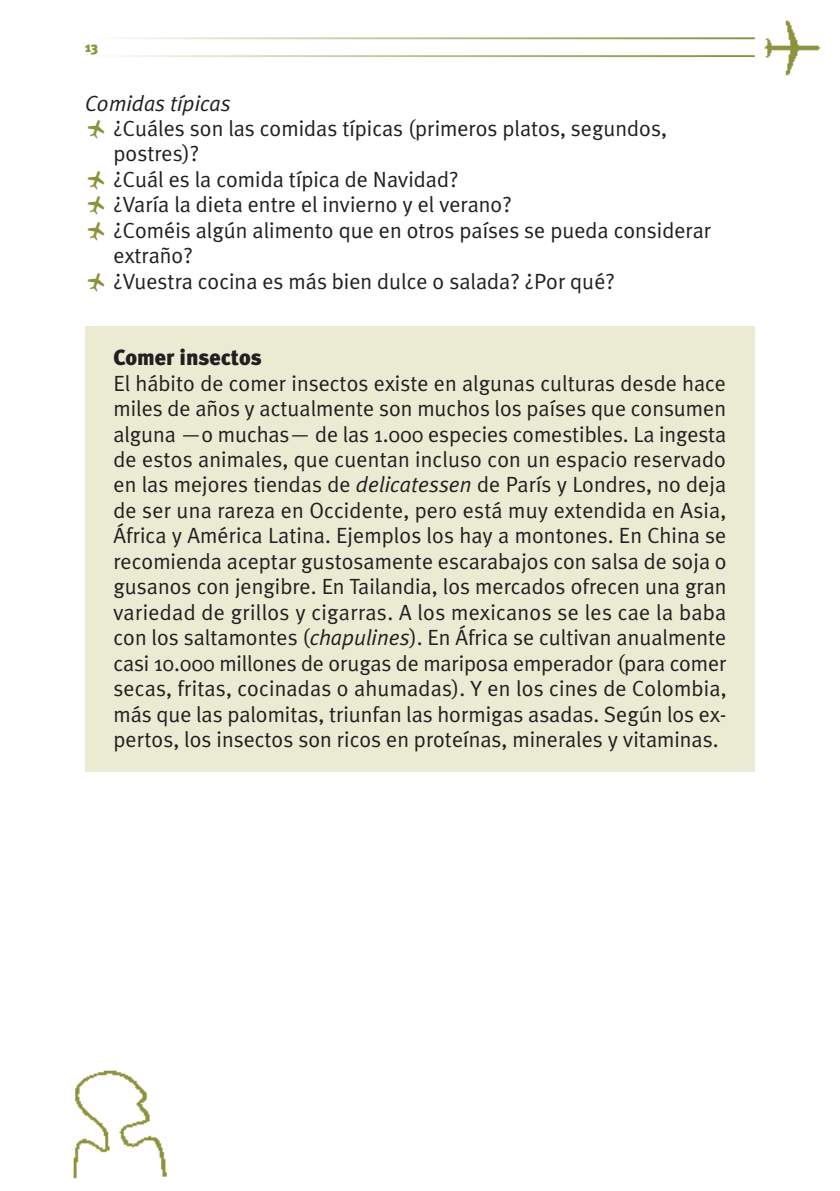
<style>
.page{position:relative;width:840px;height:1191px;background:#fff}
.page>*{position:absolute;margin:0;border:0;box-sizing:border-box;transform-origin:0 0}
.t1{font:22px/25.4px "Meta Plus Normal";color:#231f20}
.t2{font:italic 22px "Meta Plus Normal";color:#231f20}
.t3{font:900 22px "Meta Plus";color:#231f20}
.t4{font:900 14px "Meta Plus";color:#8c913b}
.s1{font-style:italic}
</style>
<div class="page">
<img style="left:73px;top:1070px;width:94px;height:109px">
<div style="left:85px;top:326px;width:669px;height:446px;background:#ebebd4"></div>
<img style="left:764px;top:20px;width:57px;height:56px">
<p class="t4" style="left:85px;top:39px;width:15px">13</p>
<p class="t2" style="left:85px;top:90px;width:147px">Comidas típicas</p>
<p class="t1" style="left:113px;top:115px;width:599px">¿Cuáles son las comidas típicas (primeros platos, segundos, postres)?<br>¿Cuál es la comida típica de Navidad?<br>¿Varía la dieta entre el invierno y el verano?<br>¿Coméis algún alimento que en otros países se pueda considerar extraño?<br>¿Vuestra cocina es más bien dulce o salada? ¿Por qué?</p>
<p class="t3" style="left:113px;top:345px;width:149px">Comer insectos</p>
<p class="t1" style="left:113px;top:370px;width:614px;text-align:justify">El hábito de comer insectos existe en algunas culturas desde hace miles de años y actualmente son muchos los países que consumen alguna —o muchas— de las 1.000 especies comestibles. La ingesta de estos animales, que cuentan incluso con un espacio reservado en las mejores tiendas de <span class="s1">delicatessen</span> de París y Londres, no deja de ser una rareza en Occidente, pero está muy extendida en Asia, África y América Latina. Ejemplos los hay a montones. En China se recomienda aceptar gustosamente escarabajos con salsa de soja o gusanos con jengibre. En Tailandia, los mercados ofrecen una gran variedad de grillos y cigarras. A los mexicanos se les cae la baba con los saltamontes (<span class="s1">chapulines</span>). En África se cultivan anualmente casi 10.000 millones de orugas de mariposa emperador (para comer secas, fritas, cocinadas o ahumadas). Y en los cines de Colombia, más que las palomitas, triunfan las hormigas asadas. Según los ex&shy;pertos, los insectos son ricos en proteínas, minerales y vitaminas.</p>
</div>
